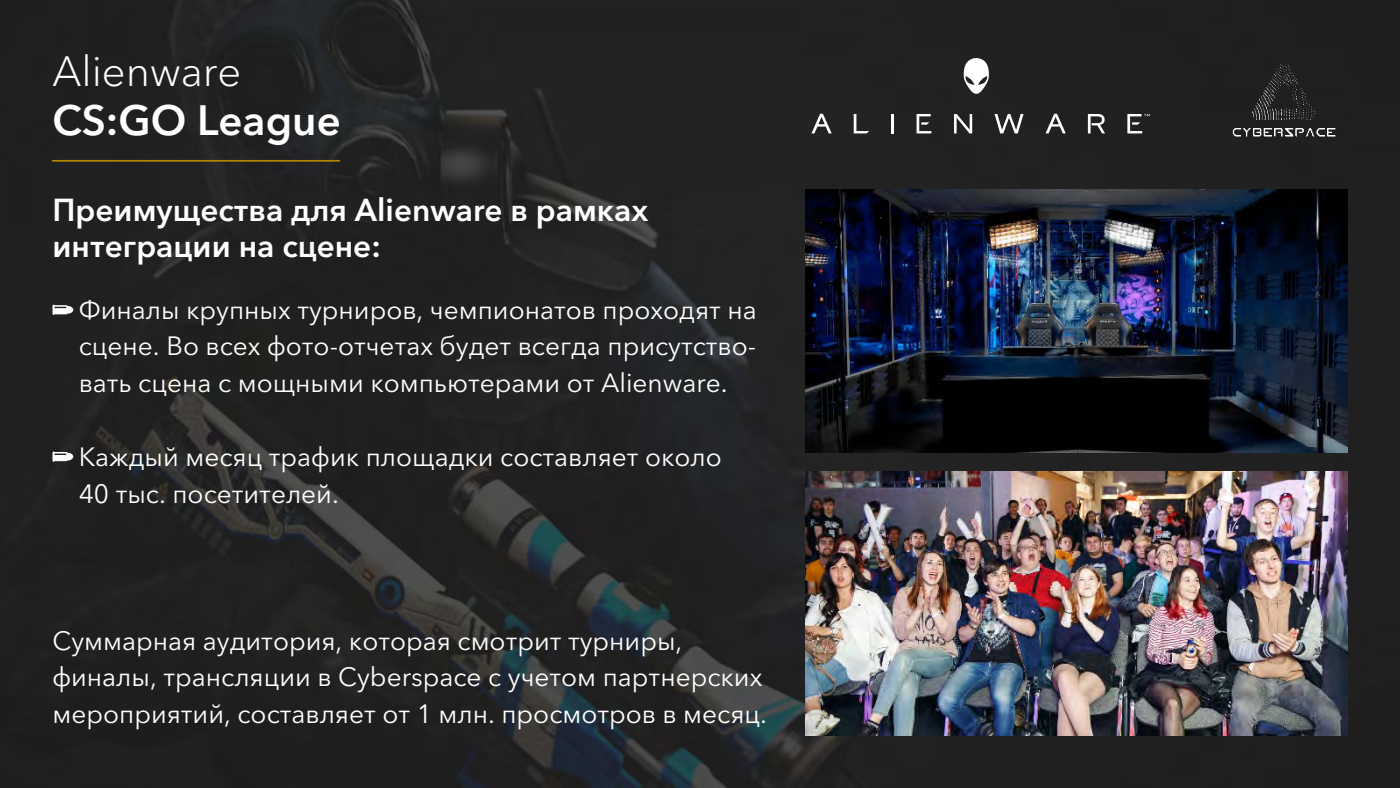
<style>
.page{position:relative;width:1400px;height:788px;background:#fff}
.page>*{position:absolute;margin:0;border:0;box-sizing:border-box;transform-origin:0 0}
.t1{font:600 42px "Avenir Next Cyr";color:#fff}
.t2{font:300 42px "Avenir Next Cyr";color:#fff}
.t3{font:600 31.5px/36.8px "Avenir Next Cyr";color:#fff}
.t4{font:26.25px/36.8px "Avenir Next Cyr";color:#fff}
</style>
<div class="page">
<img style="left:0;top:0;width:1400px;height:788px">
<img style="left:1222px;top:52px;width:126px;height:97px">
<svg style="left:964px;top:58px;width:25px;height:36px"></svg>
<svg style="left:854px;top:114px;width:15px;height:19px"></svg>
<hr style="left:891px;top:114px;width:3px;height:19px;background:#fff">
<svg style="left:954px;top:114px;width:18px;height:19px"></svg>
<svg style="left:995px;top:114px;width:29px;height:19px"></svg>
<svg style="left:1088px;top:114px;width:17px;height:19px"></svg>
<svg style="left:811px;top:114px;width:21px;height:19px"></svg>
<svg style="left:1046px;top:114px;width:20px;height:19px"></svg>
<svg style="left:917px;top:114px;width:14px;height:19px"></svg>
<svg style="left:1127px;top:114px;width:23px;height:19px"></svg>
<hr style="left:52px;top:160px;width:288px;height:2px;background:#ae8700">
<img style="left:805px;top:189px;width:543px;height:263px">
<img style="left:805px;top:472px;width:543px;height:263px">
<svg style="left:53px;top:304px;width:20px;height:11px"></svg>
<svg style="left:53px;top:451px;width:20px;height:11px"></svg>
<h1 class="t2" style="left:52px;top:54px;width:190px">Alienware</h1>
<h1 class="t1" style="left:52px;top:103px;width:290px">CS:GO League</h1>
<p class="t3" style="left:52px;top:194px;width:597px">Преимущества для Alienware в рамках интеграции на сцене:</p>
<p class="t4" style="left:79px;top:293px;width:680px;text-align:justify">Финалы крупных турниров, чемпионатов проходят на сцене. Во всех фото-отчетах будет всегда присутство‐ вать сцена с мощными компьютерами от Alienware.</p>
<p class="t4" style="left:79px;top:440px;width:645px">Каждый месяц трафик площадки составляет около<br>40 тыс. посетителей.</p>
<p class="t4" style="left:52px;top:624px;width:716px">Суммарная аудитория, которая смотрит турниры, финалы, трансляции в Cyberspace c учетом партнерских мероприятий, составляет от 1 млн. просмотров в месяц.</p>
</div>
